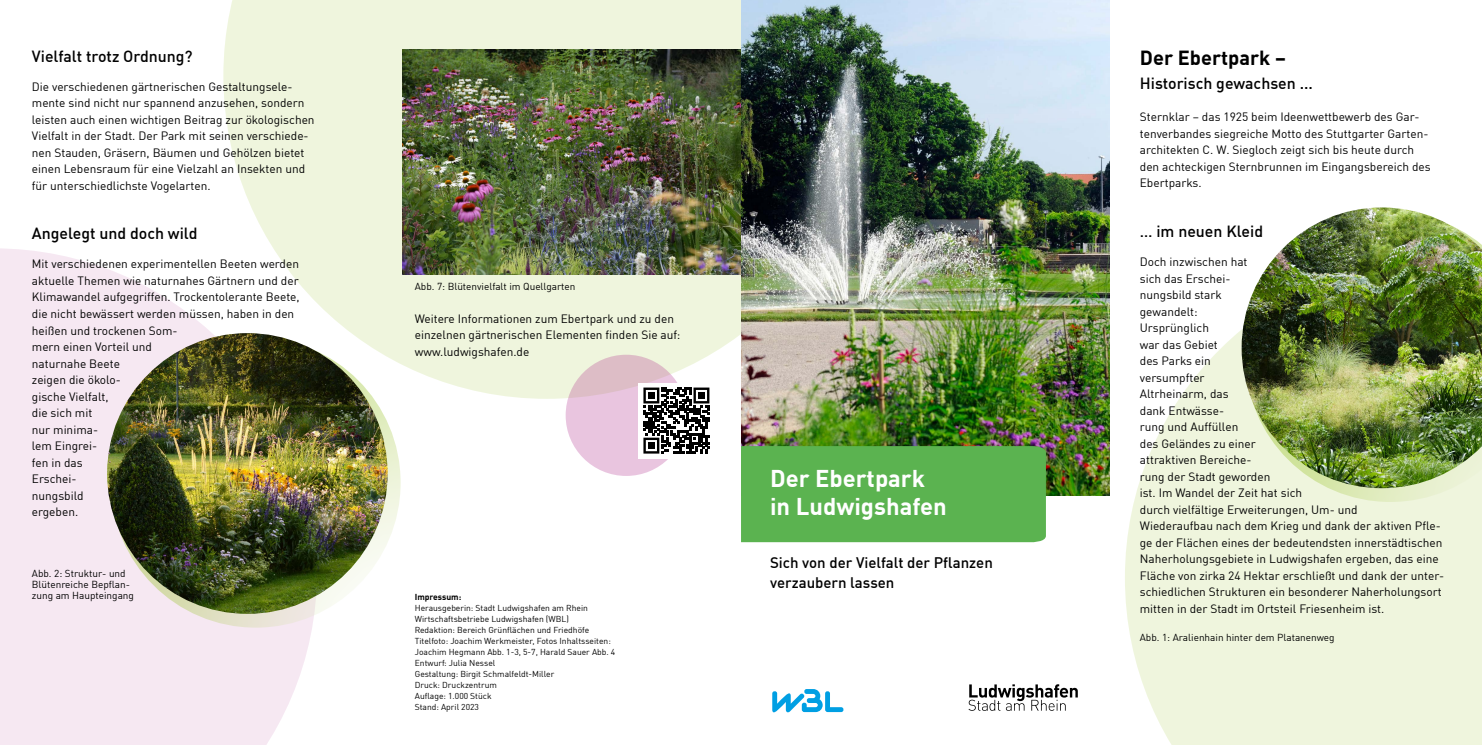
<style>
.page{position:relative;width:1482px;height:745px;background:#fff}
.page>*{position:absolute;margin:0;border:0;box-sizing:border-box;transform-origin:0 0}
.t1{font:700 23.75px/27.5px "DIN Offc";color:#fff}
.t2{font:700 20px "DIN Offc";color:#000}
.t3{font:500 15.88px "DIN Offc";color:#000}
.t4{font:500 15px/20px "DIN Offc";color:#000}
.t5{font:11.88px/16.5px "DIN Offc";color:#000}
.t6{font:10px/11px "DIN Offc";color:#000}
.t7{font:8.5px/11px "DIN Offc";color:#000}
.t8{font:700 8.5px "DIN Offc";color:#000}
.s1{font-style:inherit}
</style>
<div class="page">
<svg style="left:223px;top:0;width:518px;height:398px;background:#eff4df"></svg>
<svg style="left:1125px;top:330px;width:356px;height:414px;background:#f0f6e0"></svg>
<svg style="left:0;top:248px;width:317px;height:496px;fill:#f6e8f2"></svg>
<svg style="left:111px;top:337px;width:289px;height:290px"></svg>
<img style="left:107px;top:333px;width:280px;height:280px;border-radius:140px">
<svg style="left:1245px;top:488px;width:236px;height:13px;background:#eaf1d2"></svg>
<img style="left:1241px;top:207px;width:240px;height:281px">
<img style="left:403px;top:50px;width:338px;height:224px">
<svg style="left:565px;top:354px;width:121px;height:121px;background:#e5c3d7"></svg>
<img style="left:741px;top:0;width:368px;height:495px">
<svg style="left:772px;top:689px;width:71px;height:23px"></svg>
<div style="left:639px;top:383px;width:75px;height:75px;background:#fff"></div>
<svg style="left:643px;top:387px;width:66px;height:66px"></svg>
<svg style="left:968px;top:684px;width:109px;height:26px"></svg>
<div style="left:741px;top:446px;width:304px;height:96px;background:#5bb350"></div>
<h3 class="t3" style="left:32px;top:46px;width:162px">Vielfalt trotz Ordnung?</h3>
<p class="t5" style="left:32px;top:78px;width:284px">Die verschiedenen gärtnerischen Gestaltungsele&shy;mente sind nicht nur spannend anzusehen, sondern leisten auch einen wichtigen Beitrag zur ökologischen Vielfalt in der Stadt. Der Park mit seinen verschiede&shy;nen Stauden, Gräsern, Bäumen und Gehölzen bietet einen Lebensraum für eine Vielzahl an Insekten und für unterschiedlichste Vogelarten.</p>
<h3 class="t3" style="left:32px;top:223px;width:167px">Angelegt und doch wild</h3>
<p class="t5" style="left:32px;top:255px;width:269px">Mit verschiedenen experimentellen Beeten werden aktuelle Themen wie naturnahes Gärtnern und der<br>Klimawandel aufgegriffen. Trockentolerante Beete, die nicht bewässert werden müssen, haben in den heißen und trockenen Som-<br>mern einen Vorteil und<br>naturnahe Beete<br>zeigen die ökolo-<br>gische Vielfalt,<br>die sich mit<br>nur minima-<br>lem Eingrei-<br>fen in das<br>Erschei-<br>nungsbild<br>ergeben.</p>
<p class="t6" style="left:32px;top:567px;width:104px">Abb. 2: Struktur- und<br>Blütenreiche Bepflan&shy;zung am Haupteingang</p>
<p class="t6" style="left:415px;top:280px;width:162px">Abb. 7: Blütenvielfalt im Quellgarten</p>
<p class="t5" style="left:415px;top:310px;width:267px">Weitere Informationen zum Ebertpark und zu den einzelnen gärtnerischen Elementen finden Sie auf: www.ludwigshafen.de</p>
<p class="t8" style="left:415px;top:591px;width:48px">Impressum:</p>
<p class="t7" style="left:415px;top:602px;width:202px">Herausgeberin: Stadt Ludwigshafen am Rhein Wirtschaftsbetriebe Ludwigshafen (WBL)<br>Redaktion: Bereich Grünflächen und Friedhöfe Titelfoto: Joachim Werkmeister, Fotos Inhaltsseiten:<br>Joachim Hegmann Abb. 1-3, 5-7, Harald Sauer Abb. 4<br>Entwurf: Julia Nessel<br>Gestaltung: Birgit Schmalfeldt-Miller<br>Druck: Druckzentrum<br>Auflage: 1.000 Stück<br>Stand: April 2023</p>
<h1 class="t1" style="left:770px;top:463px;width:178px">Der Ebertpark in Ludwigshafen</h1>
<p class="t4" style="left:770px;top:552px;width:224px">Sich von der Vielfalt der Pflanzen verzaubern lassen</p>
<h2 class="t2" style="left:1139px;top:44px;width:147px">Der Ebert<span class="s1">p</span>ark –</h2>
<h3 class="t3" style="left:1139px;top:73px;width:174px">Historisch gewachsen ...</h3>
<p class="t5" style="left:1139px;top:109px;width:292px">Sternklar – das 1925 beim Ideenwettbewerb des Gar&shy;tenverbandes siegreiche Motto des Stuttgarter Garten&shy;architekten C. W. Siegloch zeigt sich bis heute durch den achteckigen Sternbrunnen im Eingangsbereich des Ebertparks.</p>
<h3 class="t3" style="left:1139px;top:221px;width:125px">… im neuen Kleid</h3>
<p class="t5" style="left:1139px;top:253px;width:306px">Doch inzwischen hat<br>sich das Erschei-<br>nungsbild stark<br>gewandelt:<br>Ursprünglich<br>war das Gebiet<br>des Parks ein<br>versumpfter<br>Altrheinarm, das<br>dank Entwässe-<br>rung und Auffüllen<br>des Geländes zu einer<br>attraktiven Bereiche-<br>rung der Stadt geworden<br>ist. Im Wandel der Zeit hat sich<br>durch vielfältige Erweiterungen, Um- und<br>Wiederaufbau nach dem Krieg und dank der aktiven Pfle&shy;ge der Flächen eines der bedeutendsten innerstädtischen<br>Naherholungsgebiete in Ludwigshafen ergeben, das eine<br>Fläche von zirka 24 Hektar erschließt und dank der unter&shy;schiedlichen Strukturen ein besonderer Naherholungsort mitten in der Stadt im Ortsteil Friesenheim ist.</p>
<p class="t6" style="left:1139px;top:630px;width:196px">Abb. 1: Aralienhain hinter dem Platanenweg</p>
</div>
